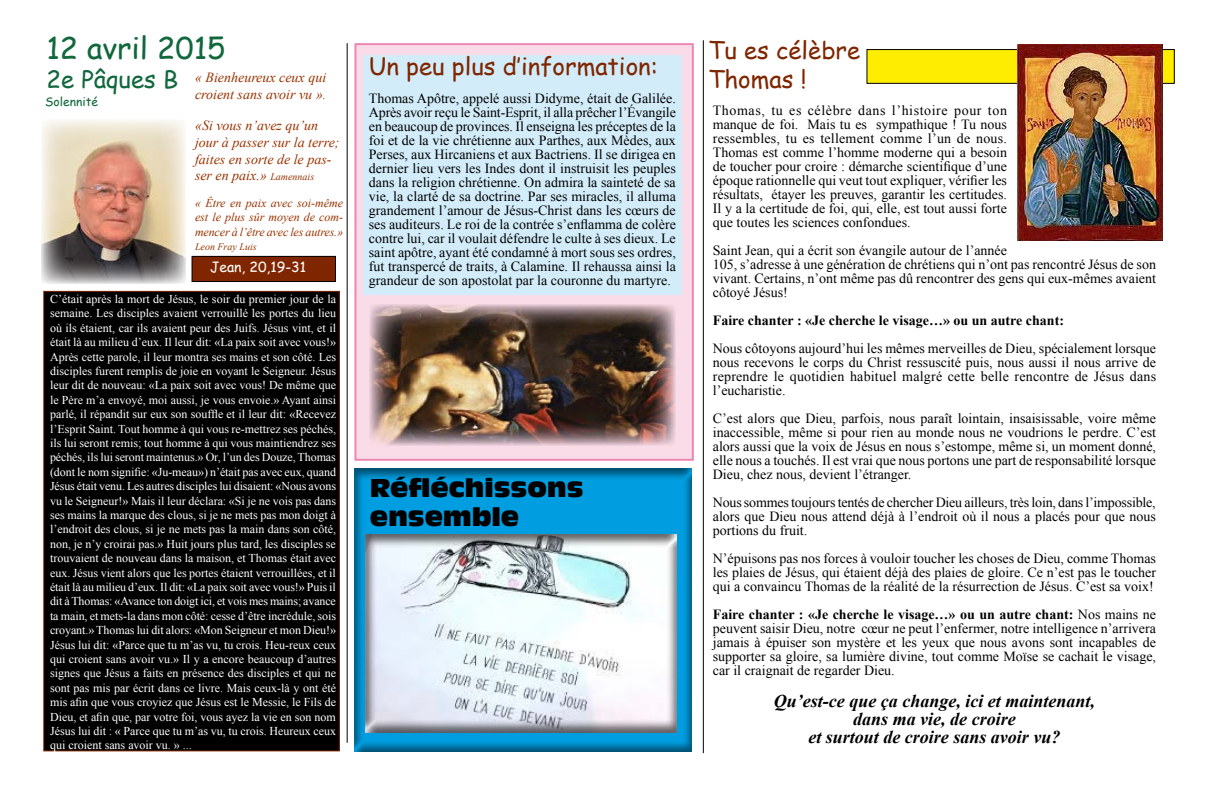
<style>
.page{position:relative;width:1224px;height:792px;background:#fff}
.page>*{position:absolute;margin:0;border:0;box-sizing:border-box;transform-origin:0 0}
.t1{font:30px "Comic Sans MS";color:#11683d}
.t2{font:24px/28.8px "Comic Sans MS";color:#7f2600}
.t3{font:24px/28.8px "Antique Olive Compact";color:#000}
.t4{font:italic 700 18px/18px "Times New Roman";color:#000;text-align:center}
.t5{font:14px/14px "Times New Roman";color:#000;text-align:justify}
.t6{font:italic 14px/16.8px "Times New Roman";color:#930;text-align:right}
.t7{font:700 14px "Times New Roman";color:#000}
.t8{font:14px "Comic Sans MS";color:#fff}
.t9{font:12px/14.4px "Times New Roman";color:#fff;text-align:justify}
.t10{font:italic 12px/14.4px "Times New Roman";color:#930;text-align:justify}
.t11{font:12px "Comic Sans MS";color:#11683d}
.t12{font:italic 10px "Times New Roman";color:#930}
.s1{font-family:"Comic Sans MS";font-style:normal;font-size:24px;color:#11683d}
.s2{font-size:12px}
.s3{font-size:10px}
.s4{font-weight:700}
</style>
<div class="page">
<div style="left:346px;top:459px;width:355px;height:293px;background:#000;opacity:.5"></div>
<div style="left:354px;top:43px;width:340px;height:418px;background:#fadce9;border:2px solid #ed87b2"></div>
<img style="left:42px;top:120px;width:144px;height:164px">
<div style="left:44px;top:291px;width:295px;height:460px;background:#000"></div>
<div style="left:43px;top:291px;width:297px;height:460px;border:1px solid #7f2600"></div>
<hr style="left:703px;top:40px;width:1px;height:713px;background:#000">
<hr style="left:347px;top:43px;width:1px;height:700px;background:#000">
<div style="left:192px;top:256px;width:144px;height:26px;background:#7f2600"></div>
<div style="left:192px;top:256px;width:144px;height:26px;border:1px solid #000"></div>
<div style="left:867px;top:50px;width:307px;height:33px;background:#ffed00"></div>
<div style="left:866px;top:49px;width:309px;height:35px;border:1px solid #000"></div>
<div style="left:363px;top:55px;width:318px;height:240px;background:#d2ecf9"></div>
<img style="left:369px;top:305px;width:306px;height:140px">
<div style="left:1007px;top:37px;width:164px;height:205px;background:#000;opacity:.63"></div>
<div style="left:366px;top:534px;width:311px;height:198px;background:#000;opacity:.61"></div>
<h1 class="t1" style="left:46px;top:26px;width:181px">12 avril 2015</h1>
<p class="t6" style="left:46px;top:69px;width:281px"><span class="s1">2e Pâques B</span> « Bienheureux ceux qui croient sans avoir vu »<span class="s2">.</span></p>
<p class="t6" style="left:195px;top:117px;width:146px;text-align:left">«Si vous n’avez qu’un jour à passer sur la terre; faites en sorte de le pas&shy;ser en paix.» <span class="s3">Lamennais</span></p>
<p class="t10" style="left:195px;top:195px;width:150px">« Être en paix avec soi-même est le plus sûr moyen de com&shy;mencer à l’être avec les autres.»</p>
<p class="t12" style="left:195px;top:240px;width:63px">Leon Fray Luis</p>
<p class="t11" style="left:45px;top:93px;width:54px">Solennité</p>
<p class="t8" style="left:210px;top:257px;width:98px">Jean, 20,19-31</p>
<p class="t9" style="left:50px;top:292px;width:288px">C’était après la mort de Jésus, le soir du premier jour de la semaine. Les disciples avaient verrouillé les portes du lieu où ils étaient, car ils avaient peur des Juifs. Jésus vint, et il était là au milieu d’eux. Il leur dit: «La paix soit avec vous!» Après cette parole, il leur montra ses mains et son côté. Les disciples furent remplis de joie en voyant le Seigneur. Jésus leur dit de nouveau: «La paix soit avec vous! De même que le Père m’a envoyé, moi aussi, je vous envoie.» Ayant ainsi parlé, il répandit sur eux son souffle et il leur dit: «Recevez l’Esprit Saint. Tout homme à qui vous re-mettrez ses péchés, ils lui seront remis; tout homme à qui vous maintiendrez ses péchés, ils lui seront maintenus.» Or, l’un des Douze, Thomas (dont le nom signifie: «Ju-meau») n’était pas avec eux, quand Jésus était venu. Les autres disciples lui disaient: «Nous avons vu le Seigneur!» Mais il leur déclara: «Si je ne vois pas dans ses mains la marque des clous, si je ne mets pas mon doigt à l’endroit des clous, si je ne mets pas la main dans son côté, non, je n’y croirai pas.» Huit jours plus tard, les disciples se trouvaient de nouveau dans la maison, et Thomas était avec eux. Jésus vient alors que les portes étaient verrouillées, et il était là au milieu d’eux. Il dit: «La paix soit avec vous!» Puis il dit à Thomas: «Avance ton doigt ici, et vois mes mains; avance ta main, et mets-la dans mon côté: cesse d’être incrédule, sois croyant.» Thomas lui dit alors: «Mon Seigneur et mon Dieu!» Jésus lui dit: «Parce que tu m’as vu, tu crois. Heu-reux ceux qui croient sans avoir vu.» Il y a encore beaucoup d’autres signes que Jésus a faits en présence des disciples et qui ne sont pas mis par écrit dans ce livre. Mais ceux-là y ont été mis afin que vous croyiez que Jésus est le Messie, le Fils de Dieu, et afin que, par votre foi, vous ayez la vie en son nom Jésus lui dit : « Parce que tu m’as vu, tu crois. Heureux ceux qui croient sans avoir vu. » ...</p>
<h2 class="t2" style="left:369px;top:51px;width:291px">Un peu plus d’information:</h2>
<p class="t5" style="left:369px;top:91px;width:309px">Thomas Apôtre, appelé aussi Didyme, était de Galilée.<br>Après avoir reçu le Saint-Esprit, il alla prêcher l’Évangile en beaucoup de provinces. Il enseigna les préceptes de la foi et de la vie chrétienne aux Parthes, aux Mèdes, aux Perses, aux Hircaniens et aux Bactriens. Il se dirigea en dernier lieu vers les Indes dont il instruisit les peuples dans la religion chrétienne. On admira la sainteté de sa vie, la clarté de sa doctrine. Par ses miracles, il alluma grandement l’amour de Jésus-Christ dans les cœurs de ses auditeurs. Le roi de la contrée s’enflamma de colère contre lui, car il voulait défendre le culte à ses dieux. Le saint apôtre, ayant été condamné à mort sous ses ordres, fut transpercé de traits, à Calamine. Il rehaussa ainsi la grandeur de son apostolat par la couronne du martyre.</p>
<h2 class="t3" style="left:370px;top:473px;width:215px">Réfléchissons ensemble</h2>
<h2 class="t2" style="left:708px;top:36px;width:154px">Tu es célèbre<br>Thomas !</h2>
<p class="t5" style="left:713px;top:103px;width:296px">Thomas, tu es célèbre dans l’histoire pour ton manque de foi. Mais tu es sympathique ! Tu nous ressembles, tu es tellement comme l’un de nous.<br>Thomas est comme l’homme moderne qui a besoin de toucher pour croire : démarche scientifique d’une époque rationnelle qui veut tout expliquer, vérifier les résultats, étayer les preuves, garantir les certitudes.<br>Il y a la certitude de foi, qui, elle, est tout aussi forte que toutes les sciences confondues.</p>
<p class="t5" style="left:713px;top:243px;width:445px;text-align:left">Saint Jean, qui a écrit son évangile autour de l’année<br>105, s’adresse à une génération de chrétiens qui n’ont pas rencontré Jésus de son vivant. Certains, n’ont même pas dû rencontrer des gens qui eux-mêmes avaient côtoyé Jésus!</p>
<p class="t7" style="left:713px;top:311px;width:353px">Faire chanter : «Je cherche le visage…» ou un autre chant:</p>
<p class="t5" style="left:713px;top:341px;width:445px">Nous côtoyons aujourd’hui les mêmes merveilles de Dieu, spécialement lorsque nous recevons le corps du Christ ressuscité puis, nous aussi il nous arrive de reprendre le quotidien habituel malgré cette belle rencontre de Jésus dans l’eucharistie.</p>
<p class="t5" style="left:713px;top:411px;width:445px">C’est alors que Dieu, parfois, nous paraît lointain, insaisissable, voire même inaccessible, même si pour rien au monde nous ne voudrions le perdre. C’est alors aussi que la voix de Jésus en nous s’estompe, même si, un moment donné, elle nous a touchés. Il est vrai que nous portons une part de responsabilité lorsque Dieu, chez nous, devient l’étranger.</p>
<p class="t5" style="left:713px;top:495px;width:445px">Nous sommes toujours tentés de chercher Dieu ailleurs, très loin, dans l’impossible, alors que Dieu nous attend déjà à l’endroit où il nous a placés pour que nous portions du fruit.</p>
<p class="t5" style="left:713px;top:551px;width:445px">N’épuisons pas nos forces à vouloir toucher les choses de Dieu, comme Thomas les plaies de Jésus, qui étaient déjà des plaies de gloire. Ce n’est pas le toucher qui a convaincu Thomas de la réalité de la résurrection de Jésus. C’est sa voix!</p>
<p class="t5" style="left:713px;top:607px;width:445px"><span class="s4">Faire chanter : «Je cherche le visage…» ou un autre chant:</span> Nos mains ne peuvent saisir Dieu, notre cœur ne peut l’enfermer, notre intelligence n’arrivera jamais à épuiser son mystère et les yeux que nous avons sont incapables de supporter sa gloire, sa lumière divine, tout comme Moïse se cachait le visage, car il craignait de regarder Dieu.</p>
<p class="t4" style="left:774px;top:692px;width:322px">Qu’est-ce que ça change, ici et maintenant, dans ma vie, de croire<br>et surtout de croire sans avoir vu?</p>
</div>
